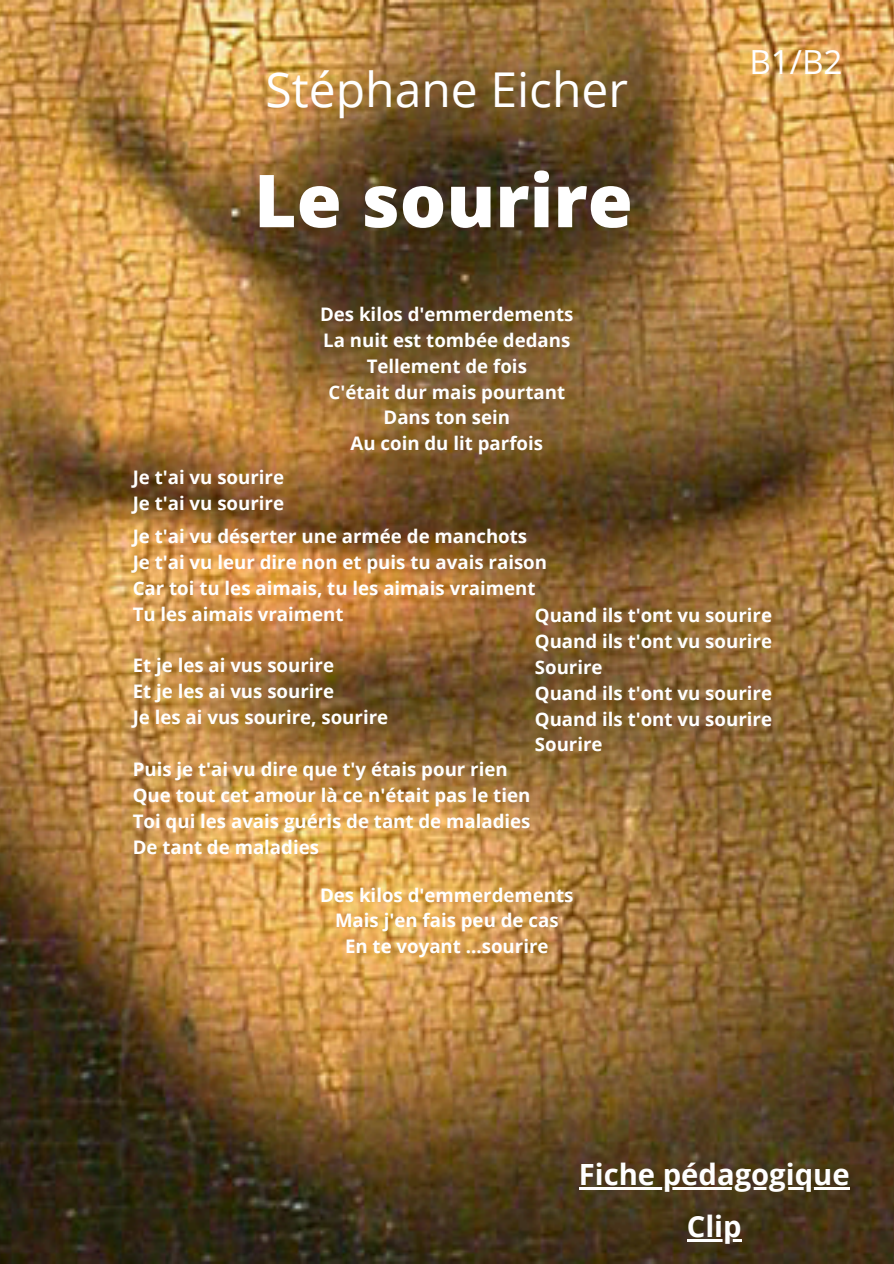
<style>
.page{position:relative;width:894px;height:1264px;background:#fff}
.page>*{position:absolute;margin:0;border:0;box-sizing:border-box;transform-origin:0 0}
.t1{font:800 73.05px "Open Sans";color:#fff}
.t2{font:48px "Open Sans";color:#fff}
.t3{font:33.3px "Open Sans";color:#fff}
.t4{font:700 29.25px "Open Sans";color:#fff}
.t5{font:700 18.6px "Open Sans";color:#fff}
</style>
<div class="page">
<img style="left:0;top:0;width:893px;height:1263px">
<hr style="left:578px;top:1187px;width:271px;height:2px;background:#fff">
<hr style="left:686px;top:1239px;width:55px;height:2px;background:#fff">
<p class="t2" style="left:265px;top:55px;width:364px">Stéphane Eicher</p>
<p class="t1" style="left:254px;top:149px;width:380px">Le sourire</p>
<p class="t5" style="left:133px;top:464px;width:153px">Je t'ai vu sourire</p>
<p class="t5" style="left:133px;top:489px;width:153px">Je t'ai vu sourire</p>
<p class="t5" style="left:320px;top:301px;width:255px">Des kilos d'emmerdements</p>
<p class="t5" style="left:323px;top:327px;width:249px">La nuit est tombée dedans</p>
<p class="t5" style="left:366px;top:353px;width:162px">Tellement de fois</p>
<p class="t5" style="left:328px;top:378px;width:238px">C'était dur mais pourtant</p>
<p class="t5" style="left:383px;top:404px;width:128px">Dans ton sein</p>
<h4 class="t5" style="left:350px;top:430px;width:194px">Au coin du lit parfois</h4>
<p class="t3" style="left:749px;top:38px;width:95px">B1/B2</p>
<p class="t5" style="left:133px;top:523px;width:396px">Je t'ai vu déserter une armée de manchots</p>
<p class="t5" style="left:133px;top:549px;width:416px">Je t'ai vu leur dire non et puis tu avais raison</p>
<p class="t5" style="left:133px;top:575px;width:404px">Car toi tu les aimais, tu les aimais vraiment</p>
<p class="t5" style="left:133px;top:600px;width:212px">Tu les aimais vraiment</p>
<p class="t5" style="left:133px;top:652px;width:203px">Et je les ai vus sourire</p>
<p class="t5" style="left:133px;top:678px;width:203px">Et je les ai vus sourire</p>
<p class="t5" style="left:133px;top:704px;width:257px">Je les ai vus sourire, sourire</p>
<p class="t5" style="left:133px;top:756px;width:376px">Puis je t'ai vu dire que t'y étais pour rien</p>
<p class="t5" style="left:133px;top:782px;width:399px">Que tout cet amour là ce n'était pas le tien</p>
<p class="t5" style="left:133px;top:807px;width:399px">Toi qui les avais guéris de tant de maladies</p>
<p class="t5" style="left:133px;top:833px;width:188px">De tant de maladies</p>
<h2 class="t5" style="left:534px;top:602px;width:239px">Quand ils t'ont vu sourire</h2>
<h3 class="t5" style="left:534px;top:628px;width:239px">Quand ils t'ont vu sourire</h3>
<h1 class="t5" style="left:534px;top:654px;width:69px">Sourire</h1>
<p class="t5" style="left:534px;top:679px;width:239px">Quand ils t'ont vu sourire</p>
<p class="t5" style="left:534px;top:705px;width:239px">Quand ils t'ont vu sourire</p>
<p class="t5" style="left:534px;top:731px;width:69px">Sourire</p>
<p class="t5" style="left:320px;top:881px;width:255px">Des kilos d'emmerdements</p>
<p class="t5" style="left:335px;top:907px;width:225px">Mais j'en fais peu de cas</p>
<p class="t5" style="left:345px;top:933px;width:205px">En te voyant ...sourire</p>
<p class="t4" style="left:578px;top:1154px;width:272px">Fiche pédagogique</p>
<h4 class="t4" style="left:686px;top:1205px;width:56px">Clip</h4>
</div>
